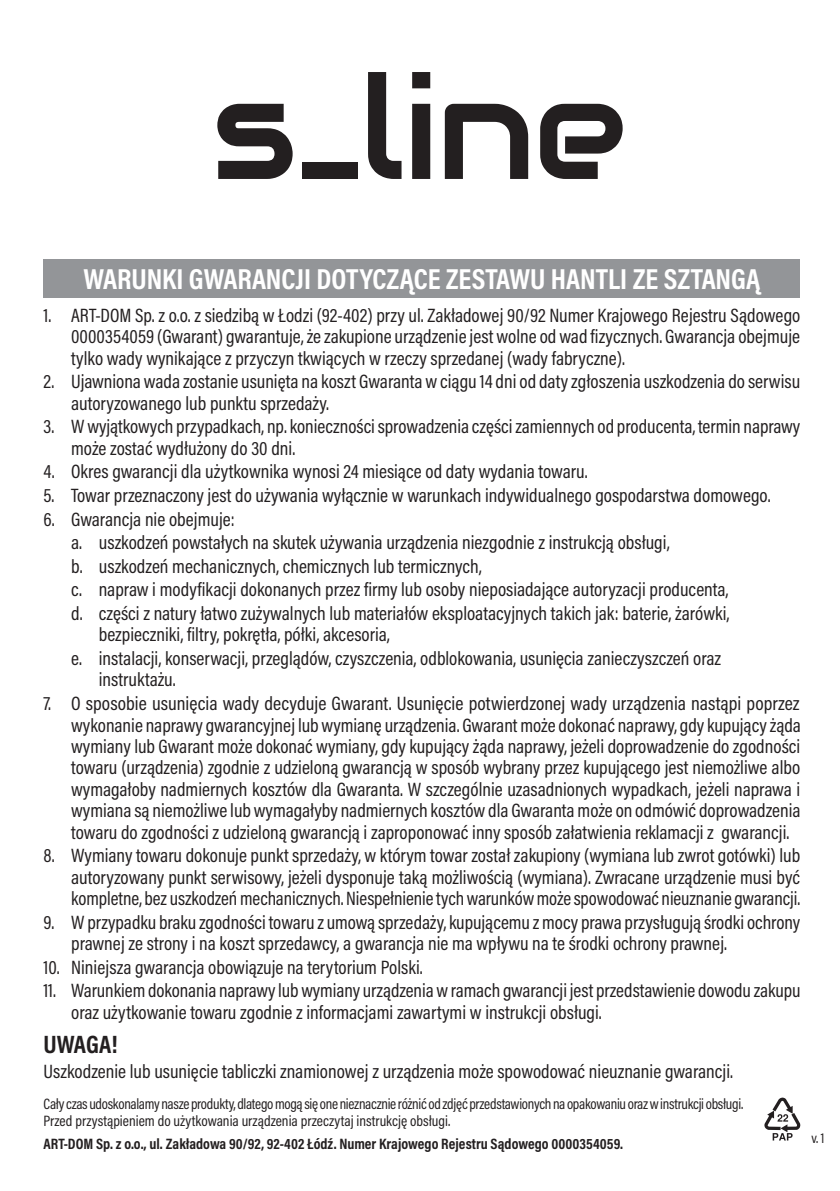
<style>
.page{position:relative;width:840px;height:1191px;background:#fff}
.page>*{position:absolute;margin:0;border:0;box-sizing:border-box;transform-origin:0 0}
.naglowek{font:700 29.2px "Acumin Pro Cond";color:#fff}
.Uwaga01{font:700 25.4px "Acumin Pro Cond";color:#231f20}
.txt02_mały{font:19.4px/21.4px "Acumin Pro Cond";color:#231f20}
.txt03{font:15.2px/17.2px "Acumin Pro Cond";letter-spacing:-.02em;color:#231f20}
.txt03-2{font:700 15.2px "Acumin Pro Cond";color:#231f20}
.txt03-3{font:14.4px "Acumin Pro Cond";color:#231f20}
</style>
<div class="page">
<div style="left:44px;top:259px;width:755px;height:39px;background:#939598"></div>
<svg style="left:217px;top:104px;width:75px;height:75px"></svg>
<div style="left:302px;top:163px;width:55px;height:16px;background:#231f20"></div>
<svg style="left:368px;top:72px;width:33px;height:107px"></svg>
<svg style="left:412px;top:72px;width:18px;height:107px;background:#444142"></svg>
<svg style="left:444px;top:104px;width:84px;height:75px"></svg>
<svg style="left:540px;top:104px;width:82px;height:75px"></svg>
<svg style="left:764px;top:1097px;width:35px;height:43px"></svg>
<p class="naglowek" style="left:83px;top:260px;width:678px">WARUNKI GWARANCJI DOTYCZĄCE ZESTAWU HANTLI ZE SZTANGĄ</p>
<p class="txt02_mały" style="left:71px;top:304px;width:730px;text-align:justify;text-indent:-28px">1. ART-DOM Sp. z o.o. z siedzibą w Łodzi (92-402) przy ul. Zakładowej 90/92 Numer Krajowego Rejestru Sądowego 0000354059 (Gwarant) gwarantuje, że zakupione urządzenie jest wolne od wad fizycznych. Gwarancja obejmuje tylko wady wynikające z przyczyn tkwiących w rzeczy sprzedanej (wady fabryczne).</p>
<p class="txt02_mały" style="left:71px;top:370px;width:730px;text-indent:-28px">2. Ujawniona wada zostanie usunięta na koszt Gwaranta w ciągu 14 dni od daty zgłoszenia uszkodzenia do serwisu autoryzowanego lub punktu sprzedaży.</p>
<p class="txt02_mały" style="left:71px;top:415px;width:730px;text-indent:-28px">3. W wyjątkowych przypadkach, np. konieczności sprowadzenia części zamiennych od producenta, termin naprawy może zostać wydłużony do 30 dni.</p>
<p class="txt02_mały" style="left:44px;top:460px;width:545px">4. Okres gwarancji dla użytkownika wynosi 24 miesiące od daty wydania towaru.</p>
<p class="txt02_mały" style="left:44px;top:484px;width:728px">5. Towar przeznaczony jest do używania wyłącznie w warunkach indywidualnego gospodarstwa domowego.</p>
<p class="txt02_mały" style="left:44px;top:508px;width:193px">6. Gwarancja nie obejmuje:</p>
<p class="txt02_mały" style="left:71px;top:531px;width:599px">a. uszkodzeń powstałych na skutek używania urządzenia niezgodnie z instrukcją obsługi,</p>
<p class="txt02_mały" style="left:71px;top:555px;width:412px">b. uszkodzeń mechanicznych, chemicznych lub termicznych,</p>
<p class="txt02_mały" style="left:71px;top:578px;width:658px">c. napraw i modyfikacji dokonanych przez firmy lub osoby nieposiadające autoryzacji producenta,</p>
<p class="txt02_mały" style="left:99px;top:602px;width:632px;text-indent:-28px">d. części z natury łatwo zużywalnych lub materiałów eksploatacyjnych takich jak: baterie, żarówki, bezpieczniki, filtry, pokrętła, półki, akcesoria,</p>
<p class="txt02_mały" style="left:99px;top:647px;width:623px;text-indent:-28px">e. instalacji, konserwacji, przeglądów, czyszczenia, odblokowania, usunięcia zanieczyszczeń oraz instruktażu.</p>
<p class="txt02_mały" style="left:71px;top:692px;width:730px;text-align:justify;text-indent:-28px">7. O sposobie usunięcia wady decyduje Gwarant. Usunięcie potwierdzonej wady urządzenia nastąpi poprzez wykonanie naprawy gwarancyjnej lub wymianę urządzenia. Gwarant może dokonać naprawy, gdy kupujący żąda wymiany lub Gwarant może dokonać wymiany, gdy kupujący żąda naprawy, jeżeli doprowadzenie do zgodności towaru (urządzenia) zgodnie z udzieloną gwarancją w sposób wybrany przez kupującego jest niemożliwe albo wymagałoby nadmiernych kosztów dla Gwaranta. W szczególnie uzasadnionych wypadkach, jeżeli naprawa i wymiana są niemożliwe lub wymagałyby nadmiernych kosztów dla Gwaranta może on odmówić doprowadzenia towaru do zgodności z udzieloną gwarancją i zaproponować inny sposób załatwienia reklamacji z gwarancji.</p>
<p class="txt02_mały" style="left:71px;top:844px;width:730px;text-align:justify;text-indent:-28px">8. Wymiany towaru dokonuje punkt sprzedaży, w którym towar został zakupiony (wymiana lub zwrot gotówki) lub autoryzowany punkt serwisowy, jeżeli dysponuje taką możliwością (wymiana). Zwracane urządzenie musi być kompletne, bez uszkodzeń mechanicznych. Niespełnienie tych warunków może spowodować nieuznanie gwarancji.</p>
<p class="txt02_mały" style="left:71px;top:911px;width:730px;text-indent:-28px">9. W przypadku braku zgodności towaru z umową sprzedaży, kupującemu z mocy prawa przysługują środki ochrony prawnej ze strony i na koszt sprzedawcy, a gwarancja nie ma wpływu na te środki ochrony prawnej.</p>
<p class="txt02_mały" style="left:44px;top:956px;width:380px">10. Niniejsza gwarancja obowiązuje na terytorium Polski.</p>
<p class="txt02_mały" style="left:71px;top:979px;width:730px;text-indent:-28px">11. Warunkiem dokonania naprawy lub wymiany urządzenia w ramach gwarancji jest przedstawienie dowodu zakupu oraz użytkowanie towaru zgodnie z informacjami zawartymi w instrukcji obsługi.</p>
<p class="Uwaga01" style="left:44px;top:1027px;width:76px">UWAGA!</p>
<p class="txt02_mały" style="left:44px;top:1059px;width:690px">Uszkodzenie lub usunięcie tabliczki znamionowej z urządzenia może spowodować nieuznanie gwarancji.</p>
<p class="txt03" style="left:44px;top:1094px;width:700px">Cały czas udoskonalamy nasze produkty, dlatego mogą się one nieznacznie różnić od zdjęć przedstawionych na opakowaniu oraz w instrukcji obsługi.<br>Przed przystąpieniem do użytkowania urządzenia przeczytaj instrukcję obsługi.</p>
<p class="txt03-2" style="left:44px;top:1134px;width:580px">ART-DOM Sp. z o.o., ul. Zakładowa 90/92, 92-402 Łódź. Numer Krajowego Rejestru Sądowego 0000354059.</p>
<p class="txt03-3" style="left:811px;top:1129px;width:14px">v. 1</p>
</div>
